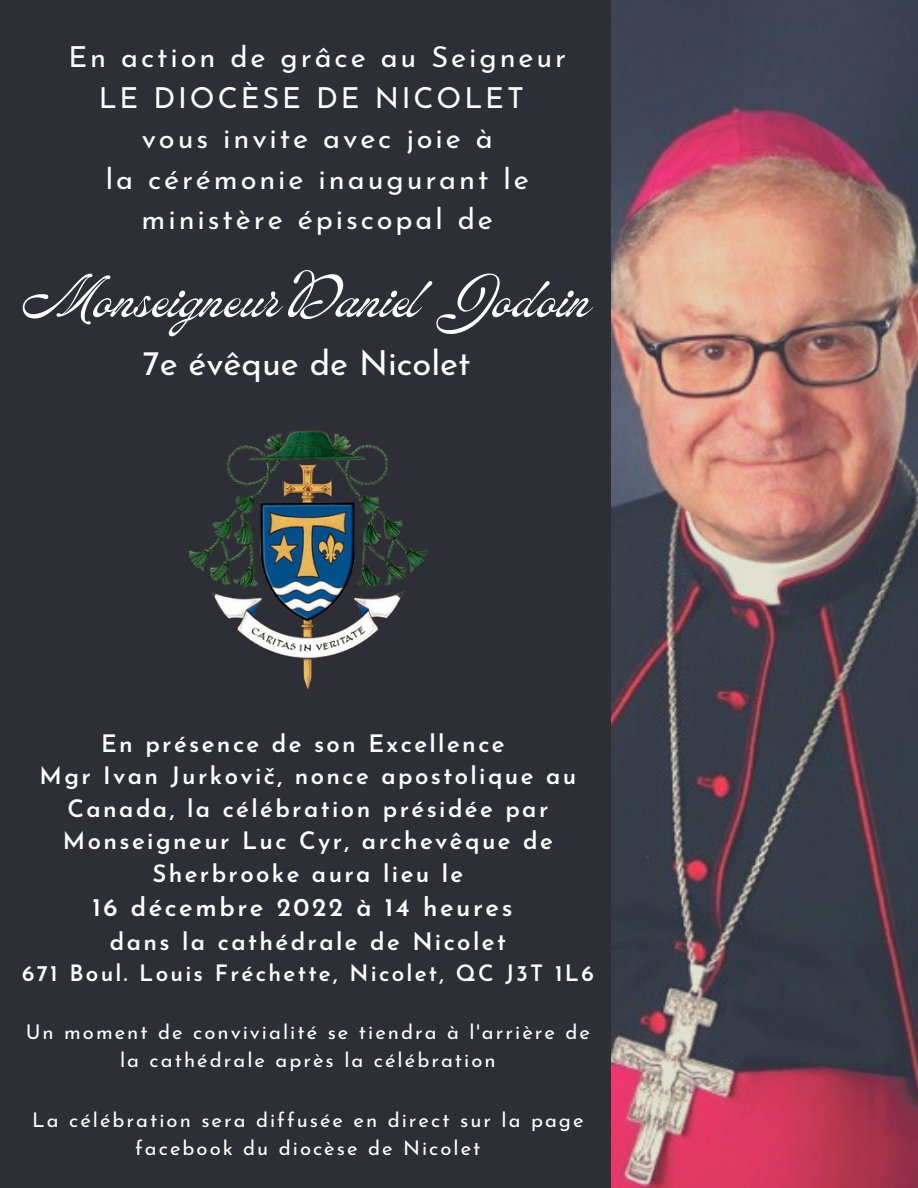
<style>
.page{position:relative;width:918px;height:1188px;background:#2e2e37}
.page>*{position:absolute;margin:0;border:0;box-sizing:border-box;transform-origin:0 0}
.t1{font:58.8px "ED Lavonia";color:#fefffe}
.t2{font:34.5px "Josefin Sans";color:#fefffe}
.t3{font:28.95px/40.5px "Josefin Sans";letter-spacing:.1em;color:#fefffe;text-align:center}
.t4{font:600 25.5px "Josefin Sans";letter-spacing:.1em;color:#fefffe}
.t5{font:600 24px/32.7px "Josefin Sans";letter-spacing:.1em;color:#fefffe;text-align:center}
.t6{font:600 22.5px "Josefin Sans";letter-spacing:.1em;color:#fefffe}
.t7{font:20.25px/28.2px "Josefin Sans";letter-spacing:.1em;color:#fefffe;text-align:center}
</style>
<div class="page">
<img style="left:612px;top:0;width:306px;height:1188px">
<img style="left:188px;top:430px;width:239px;height:260px">
<p class="t3" style="left:68px;top:40px;width:499px">En action de grâce au Seigneur<br>LE DIOCÈSE DE NICOLET vous invite avec joie à<br>la cérémonie inaugurant le ministère épiscopal de</p>
<h1 class="t1" style="left:23px;top:270px;width:569px">Monseigneur Daniel Jodoin</h1>
<h2 class="t2" style="left:143px;top:349px;width:329px">7e évêque de Nicolet</h2>
<p class="t5" style="left:40px;top:729px;width:538px">En présence de son Excellence<br>Mgr Ivan Jurkovič, nonce apostolique au Canada, la célébration présidée par Monseigneur Luc Cyr, archevêque de Sherbrooke aura lieu le</p>
<p class="t4" style="left:92px;top:897px;width:422px">16 décembre 2022 à 14 heures</p>
<p class="t5" style="left:110px;top:927px;width:398px">dans la cathédrale de Nicolet</p>
<p class="t6" style="left:22px;top:964px;width:573px">671 Boul. Louis Fréchette, Nicolet, QC J3T 1L6</p>
<p class="t7" style="left:26px;top:1020px;width:566px">Un moment de convivialité se tiendra à l'arrière de la cathédrale après la célébration</p>
<p class="t7" style="left:32px;top:1108px;width:553px">La célébration sera diffusée en direct sur la page facebook du diocèse de Nicolet</p>
</div>
